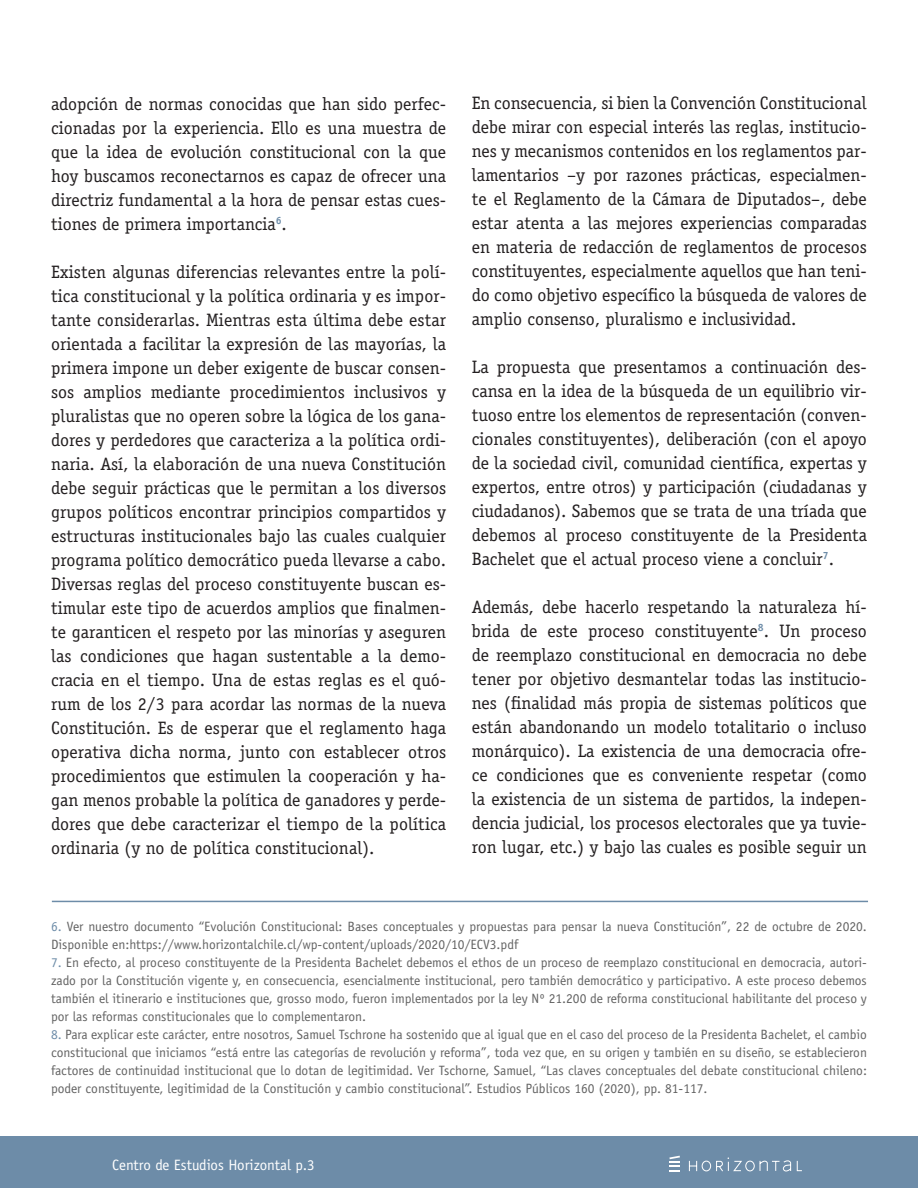
<style>
.page{position:relative;width:918px;height:1188px;background:#fff}
.page>*{position:absolute;margin:0;border:0;box-sizing:border-box;transform-origin:0 0}
.t1{font:18px/24px "Officina Serif Std";color:#231f20;text-align:justify}
.t2{font:15px "Officina Sans Std";color:#fff}
.t3{font:13.5px/18px "Officina Sans Std";color:#636363;text-align:justify}
.s1{color:#6d8ca8}
</style>
<div class="page">
<div style="left:0;top:1136px;width:918px;height:52px;background:#6d8ca8"></div>
<svg style="left:669px;top:1156px;width:11px;height:16px"></svg>
<svg style="left:688px;top:1157px;width:114px;height:15px"></svg>
<hr style="left:52px;top:901px;width:816px;height:1px;background:#6d8ca8">
<p class="t1" style="left:51px;top:91px;width:397px">adopción de normas conocidas que han sido perfec&shy;cionadas por la experiencia. Ello es una muestra de que la idea de evolución constitucional con la que hoy buscamos reconectarnos es capaz de ofrecer una directriz fundamental a la hora de pensar estas cues&shy;tiones de primera importancia<sup>6</sup>.</p>
<p class="t1" style="left:51px;top:259px;width:397px">Existen algunas diferencias relevantes entre la polí&shy;tica constitucional y la política ordinaria y es impor&shy;tante considerarlas. Mientras esta última debe estar orientada a facilitar la expresión de las mayorías, la primera impone un deber exigente de buscar consen&shy;sos amplios mediante procedimientos inclusivos y pluralistas que no operen sobre la lógica de los gana&shy;dores y perdedores que caracteriza a la política ordi&shy;naria. Así, la elaboración de una nueva Constitución debe seguir prácticas que le permitan a los diversos grupos políticos encontrar principios compartidos y estructuras institucionales bajo las cuales cualquier programa político democrático pueda llevarse a cabo.<br>Diversas reglas del proceso constituyente buscan es&shy;timular este tipo de acuerdos amplios que finalmen&shy;te garanticen el respeto por las minorías y aseguren las condiciones que hagan sustentable a la demo&shy;cracia en el tiempo. Una de estas reglas es el quó&shy;rum de los 2/3 para acordar las normas de la nueva Constitución. Es de esperar que el reglamento haga operativa dicha norma, junto con establecer otros procedimientos que estimulen la cooperación y ha&shy;gan menos probable la política de ganadores y perde&shy;dores que debe caracterizar el tiempo de la política ordinaria (y no de política constitucional).</p>
<p class="t1" style="left:472px;top:91px;width:397px">En consecuencia, si bien la Convención Constitucional debe mirar con especial interés las reglas, institucio&shy;nes y mecanismos contenidos en los reglamentos par&shy;lamentarios –y por razones prácticas, especialmen&shy;te el Reglamento de la Cámara de Diputados–, debe estar atenta a las mejores experiencias comparadas en materia de redacción de reglamentos de procesos constituyentes, especialmente aquellos que han teni&shy;do como objetivo específico la búsqueda de valores de amplio consenso, pluralismo e inclusividad.</p>
<p class="t1" style="left:472px;top:355px;width:397px">La propuesta que presentamos a continuación des&shy;cansa en la idea de la búsqueda de un equilibrio vir&shy;tuoso entre los elementos de representación (conven&shy;cionales constituyentes), deliberación (con el apoyo de la sociedad civil, comunidad científica, expertas y expertos, entre otros) y participación (ciudadanas y ciudadanos). Sabemos que se trata de una tríada que debemos al proceso constituyente de la Presidenta Bachelet que el actual proceso viene a concluir<sup>7</sup>.</p>
<p class="t1" style="left:472px;top:595px;width:397px">Además, debe hacerlo respetando la naturaleza hí&shy;brida de este proceso constituyente<sup>8</sup>. Un proceso de reemplazo constitucional en democracia no debe tener por objetivo desmantelar todas las institucio&shy;nes (finalidad más propia de sistemas políticos que están abandonando un modelo totalitario o incluso monárquico). La existencia de una democracia ofre&shy;ce condiciones que es conveniente respetar (como la existencia de un sistema de partidos, la indepen&shy;dencia judicial, los procesos electorales que ya tuvie&shy;ron lugar, etc.) y bajo las cuales es posible seguir un</p>
<p class="t3" style="left:51px;top:918px;width:817px"><span class="s1">6.</span> Ver nuestro documento “Evolución Constitucional: Bases conceptuales y propuestas para pensar la nueva Constitución”, 22 de octubre de 2020.<br>Disponible en:https://www.horizontalchile.cl/wp-content/uploads/2020/10/ECV3.pdf</p>
<p class="t3" style="left:51px;top:954px;width:817px"><span class="s1">7.</span> En efecto, al proceso constituyente de la Presidenta Bachelet debemos el ethos de un proceso de reemplazo constitucional en democracia, autori&shy;zado por la Constitución vigente y, en consecuencia, esencialmente institucional, pero también democrático y participativo. A este proceso debemos también el itinerario e instituciones que, grosso modo, fueron implementados por la ley Nº 21.200 de reforma constitucional habilitante del proceso y por las reformas constitucionales que lo complementaron.</p>
<p class="t3" style="left:51px;top:1026px;width:818px"><span class="s1">8.</span> Para explicar este carácter, entre nosotros, Samuel Tschrone ha sostenido que al igual que en el caso del proceso de la Presidenta Bachelet, el cambio constitucional que iniciamos “está entre las categorías de revolución y reforma”, toda vez que, en su origen y también en su diseño, se establecieron factores de continuidad institucional que lo dotan de legitimidad. Ver Tschorne, Samuel, “Las claves conceptuales del debate constitucional chileno: poder constituyente, legitimidad de la Constitución y cambio constitucional”. Estudios Públicos 160 (2020), pp. 81-117.</p>
<p class="t2" style="left:112px;top:1156px;width:204px">Centro de Estudios Horizontal p.3</p>
</div>
